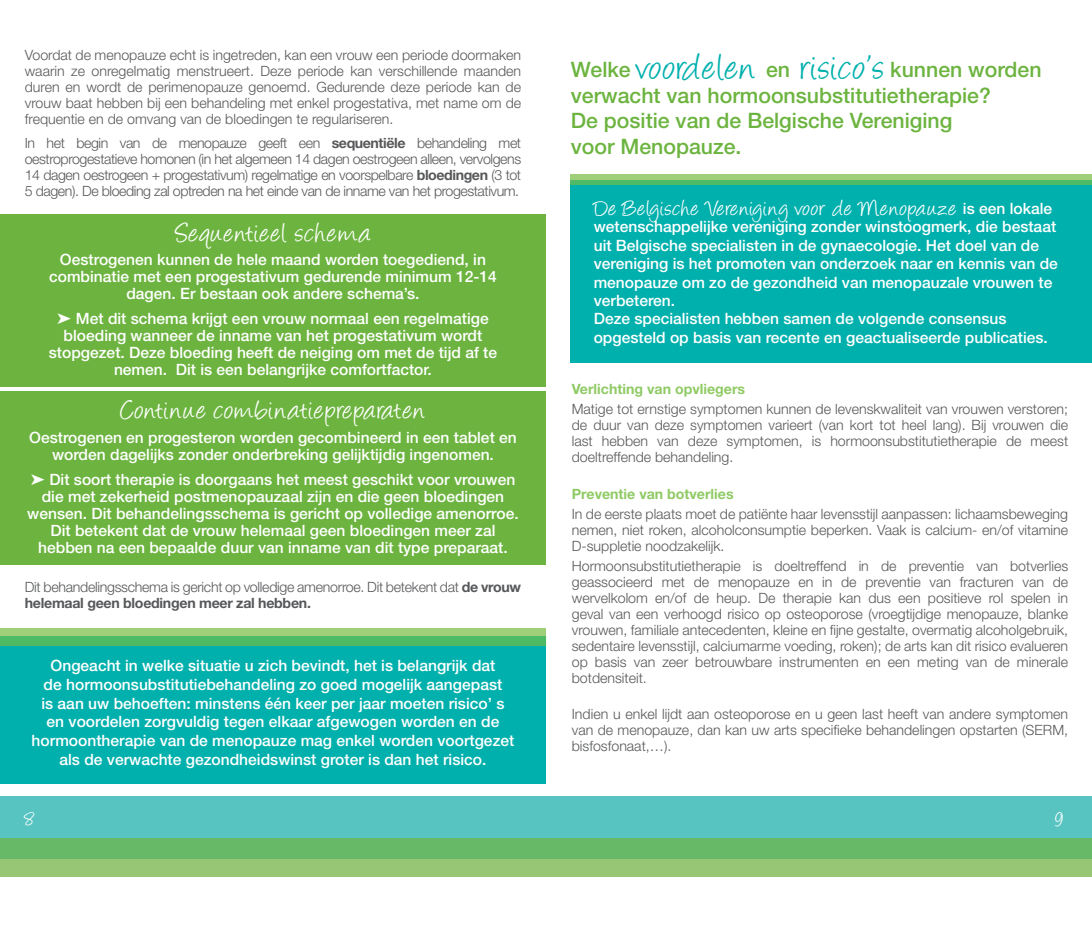
<style>
.page{position:relative;width:1092px;height:943px;background:#fff}
.page>*{position:absolute;margin:0;border:0;box-sizing:border-box;transform-origin:0 0}
.t1{font:31.15px "Angelina";letter-spacing:.045em;color:#fff}
.t2{font:25.55px "Angelina";letter-spacing:.04em;color:#fff}
.t3{font:22.75px "Angelina";color:#fff}
.t4{font:500 21.18px/25.6px "Helvetica Neue LT Std";color:#6cb43f}
.t5{font:500 15.58px/17px "Helvetica Neue LT Std";color:#fff;text-align:center}
.t6{font:300 14.17px/16.1px "Helvetica Neue LT Pro";color:#57585a;text-align:justify}
.t7{font:300 14.17px/16.1px "Helvetica Neue LT Pro";letter-spacing:-.02em;color:#57585a}
.t8{font:700 14.17px "Helvetica Neue LT Std";color:#8fca64}
.s1{font-weight:700}
.s2{font-family:"Angelina";font-weight:400;font-size:42.52px;color:#00b0ad}
.s3{font-family:"Helvetica Neue LT Std";font-weight:500;font-size:15.58px}
</style>
<div class="page">
<div style="left:0;top:796px;width:1091px;height:42px;background:#57c4c2"></div>
<div style="left:0;top:859px;width:1091px;height:17px;background:#97c774"></div>
<div style="left:0;top:838px;width:1091px;height:21px;background:#67b867"></div>
<div style="left:570px;top:180px;width:521px;height:182px;background:#00b0ad"></div>
<div style="left:570px;top:174px;width:521px;height:6px;background:#9fd079"></div>
<hr style="left:570px;top:180px;width:521px;height:4px;background:#4fba66">
<div style="left:0;top:391px;width:546px;height:173px;background:#6cb43f"></div>
<div style="left:0;top:214px;width:546px;height:172px;background:#6cb43f"></div>
<div style="left:0;top:636px;width:546px;height:147px;background:#00b0ad"></div>
<div style="left:0;top:628px;width:546px;height:8px;background:#9fd079"></div>
<div style="left:0;top:636px;width:546px;height:9px;background:#4fba66"></div>
<p class="t6" style="left:25px;top:46px;width:498px">Voordat de menopauze echt is ingetreden, kan een vrouw een periode doormaken waarin ze onregelmatig menstrueert. Deze periode kan verschillende maanden duren en wordt de perimenopauze genoemd. Gedurende deze periode kan de vrouw baat hebben bij een behandeling met enkel progestativa, met name om de frequentie en de omvang van de bloedingen te regulariseren.</p>
<p class="t6" style="left:25px;top:134px;width:498px">In het begin van de menopauze geeft een <span class="s1">sequentiële</span> behandeling met oestroprogestatieve homonen (in het algemeen 14 dagen oestrogeen alleen, vervolgens 14 dagen oestrogeen + progestativum) regelmatige en voorspelbare <span class="s1">bloedingen</span> (3 tot 5 dagen). De bloeding zal optreden na het einde van de inname van het progestativum.</p>
<h1 class="t1" style="left:176px;top:220px;width:195px">Sequentieel schema</h1>
<p class="t5" style="left:49px;top:251px;width:449px">Oestrogenen kunnen de hele maand worden toegediend, in combinatie met een progestativum gedurende minimum 12-14 dagen. Er bestaan ook andere schema’s.</p>
<p class="t5" style="left:49px;top:310px;width:450px">➤ Met dit schema krijgt een vrouw normaal een regelmatige bloeding wanneer de inname van het progestativum wordt stopgezet. Deze bloeding heeft de neiging om met de tijd af te nemen. Dit is een belangrijke comfortfactor.</p>
<h1 class="t1" style="left:121px;top:397px;width:305px">Continue combinatiepreparaten</h1>
<p class="t5" style="left:29px;top:428px;width:489px">Oestrogenen en progesteron worden gecombineerd in een tablet en worden dagelijks zonder onderbreking gelijktijdig ingenomen.</p>
<p class="t5" style="left:27px;top:470px;width:493px">➤ Dit soort therapie is doorgaans het meest geschikt voor vrouwen die met zekerheid postmenopauzaal zijn en die geen bloedingen wensen. Dit behandelingsschema is gericht op volledige amenorroe.<br>Dit betekent dat de vrouw helemaal geen bloedingen meer zal hebben na een bepaalde duur van inname van dit type preparaat.</p>
<p class="t7" style="left:25px;top:578px;width:498px">Dit behandelingsschema is gericht op volledige amenorroe. Dit betekent dat <span class="s1">de vrouw helemaal geen bloedingen meer zal hebben.</span></p>
<p class="t5" style="left:32px;top:656px;width:484px;line-height:18.7px">Ongeacht in welke situatie u zich bevindt, het is belangrijk dat<br>de hormoonsubstitutiebehandeling zo goed mogelijk aangepast<br>is aan uw behoeften: minstens één keer per jaar moeten risico’ s en voordelen zorgvuldig tegen elkaar afgewogen worden en de hormoontherapie van de menopauze mag enkel worden voortgezet als de verwachte gezondheidswinst groter is dan het risico.</p>
<h3 class="t4" style="left:570px;top:57px;width:472px">Welke <span class="s2">voordelen</span> en <span class="s2">risico’s</span> kunnen worden verwacht van hormoonsubstitutietherapie?<br>De positie van de Belgische Vereniging<br>voor Menopauze.</h3>
<h2 class="t2" style="left:593px;top:197px;width:460px">De Belgische Vereniging voor de Menopauze <span class="s3">is een lokale</span></h2>
<p class="t5" style="left:593px;top:217px;width:465px;line-height:18.4px;text-align:left">wetenschappelijke vereniging zonder winstoogmerk, die bestaat uit Belgische specialisten in de gynaecologie. Het doel van de vereniging is het promoten van onderzoek naar en kennis van de menopauze om zo de gezondheid van menopauzale vrouwen te verbeteren.<br>Deze specialisten hebben samen de volgende consensus opgesteld op basis van recente en geactualiseerde publicaties.</p>
<p class="t8" style="left:571px;top:380px;width:175px">Verlichting van opvliegers</p>
<p class="t6" style="left:571px;top:401px;width:498px">Matige tot ernstige symptomen kunnen de levenskwaliteit van vrouwen verstoren; de duur van deze symptomen varieert (van kort tot heel lang). Bij vrouwen die last hebben van deze symptomen, is hormoonsubstitutietherapie de meest doeltreffende behandeling.</p>
<p class="t8" style="left:571px;top:484px;width:163px">Preventie van botverlies</p>
<p class="t6" style="left:571px;top:505px;width:498px">In de eerste plaats moet de patiënte haar levensstijl aanpassen: lichaamsbeweging nemen, niet roken, alcoholconsumptie beperken. Vaak is calcium- en/of vitamine D-suppletie noodzakelijk.</p>
<p class="t6" style="left:571px;top:557px;width:498px">Hormoonsubstitutietherapie is doeltreffend in de preventie van botverlies geassocieerd met de menopauze en in de preventie van fracturen van de wervelkolom en/of de heup. De therapie kan dus een positieve rol spelen in geval van een verhoogd risico op osteoporose (vroegtijdige menopauze, blanke vrouwen, familiale antecedenten, kleine en fijne gestalte, overmatig alcoholgebruik, sedentaire levensstijl, calciumarme voeding, roken); de arts kan dit risico evalueren op basis van zeer betrouwbare instrumenten en een meting van de minerale botdensiteit.</p>
<p class="t6" style="left:571px;top:705px;width:498px">Indien u enkel lijdt aan osteoporose en u geen last heeft van andere symptomen van de menopauze, dan kan uw arts specifieke behandelingen opstarten (SERM, bisfosfonaat,…).</p>
<h3 class="t3" style="left:25px;top:809px;width:10px">8</h3>
<h3 class="t3" style="left:1055px;top:809px;width:10px">9</h3>
</div>
